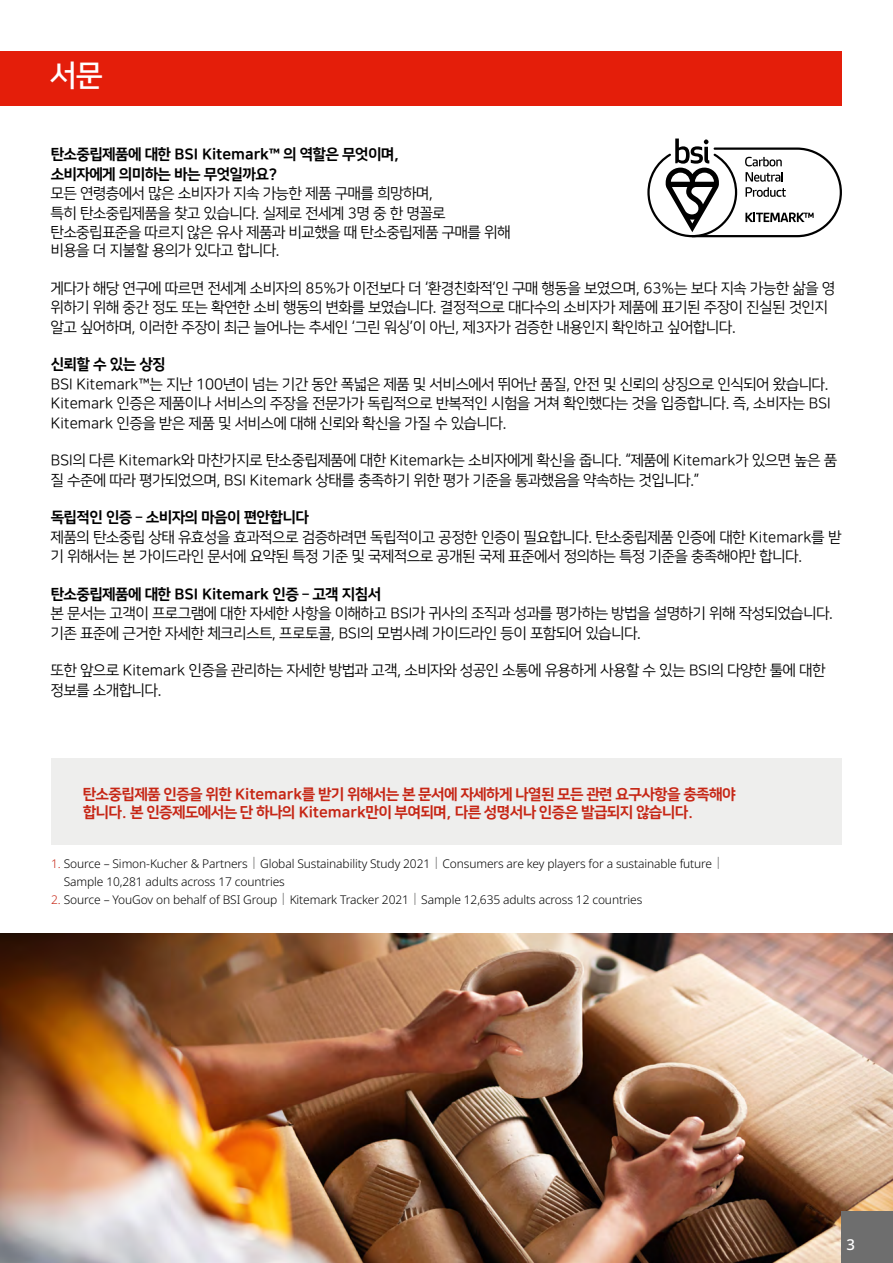
<style>
.page{position:relative;width:893px;height:1263px;background:#fff}
.page>*{position:absolute;margin:0;border:0;box-sizing:border-box;transform-origin:0 0}
.H1_Header_title{font:30px "Nanum Square ac B";color:#fff}
.Body_Copy{font:15px/19.5px "Nanum Square ac R";color:#000}
.Pullout_Copy{font:15px/18px "Nanum Square ac EB";color:#c62615}
._05a__main_body_copy{font:500 15px "Noto Sans";color:#fff}
._05a__main_body_copy-2{font:300 12px/18px "Noto Sans";letter-spacing:-.01em;color:#000}
.s1{font-family:"Nanum Square ac EB"}
.s2{color:#c62615}
.s3{color:#565655}
</style>
<div class="page">
<img style="left:0;top:933px;width:893px;height:330px">
<div style="left:0;top:51px;width:842px;height:54px;background:#e41e0a"></div>
<div style="left:842px;top:1212px;width:51px;height:51px;background:#6e6e6e"></div>
<div style="left:51px;top:758px;width:791px;height:86px;background:#eeeeed"></div>
<svg style="left:647px;top:139px;width:195px;height:98px"></svg>
<p class="H1_Header_title" style="left:51px;top:60px;width:53px">서문</p>
<p class="Body_Copy" style="left:51px;top:145px;width:461px"><span class="s1">탄소중립제품에 대한 BSI Kitemark™ 의 역할은 무엇이며,<br>소비자에게 의미하는 바는 무엇일까요?<br></span>모든 연령층에서 많은 소비자가 지속 가능한 제품 구매를 희망하며,<br>특히 탄소중립제품을 찾고 있습니다. 실제로 전세계 3명 중 한 명꼴로 탄소중립표준을 따르지 않은 유사 제품과 비교했을 때 탄소중립제품 구매를 위해</p>
<p class="Body_Copy" style="left:51px;top:241px;width:230px">비용을 더 지불할 용의가 있다고 합니다.</p>
<p class="Body_Copy" style="left:51px;top:278px;width:786px">게다가 해당 연구에 따르면 전세계 소비자의 85%가 이전보다 더 ‘환경친화적’인 구매 행동을 보였으며, 63%는 보다 지속 가능한 삶을 영 위하기 위해 중간 정도 또는 확연한 소비 행동의 변화를 보였습니다. 결정적으로 대다수의 소비자가 제품에 표기된 주장이 진실된 것인지 알고 싶어하며, 이러한 주장이 최근 늘어나는 추세인 ‘그린 워싱’이 아닌, 제3자가 검증한 내용인지 확인하고 싶어합니다.</p>
<p class="Body_Copy" style="left:51px;top:355px;width:781px"><span class="s1">신뢰할 수 있는 상징<br></span>BSI Kitemark™는 지난 100년이 넘는 기간 동안 폭넓은 제품 및 서비스에서 뛰어난 품질, 안전 및 신뢰의 상징으로 인식되어 왔습니다.<br>Kitemark 인증은 제품이나 서비스의 주장을 전문가가 독립적으로 반복적인 시험을 거쳐 확인했다는 것을 입증합니다. 즉, 소비자는 BSI Kitemark 인증을 받은 제품 및 서비스에 대해 신뢰와 확신을 가질 수 있습니다.</p>
<p class="Body_Copy" style="left:51px;top:451px;width:788px">BSI의 다른 Kitemark와 마찬가지로 탄소중립제품에 대한 Kitemark는 소비자에게 확신을 줍니다. “제품에 Kitemark가 있으면 높은 품 질 수준에 따라 평가되었으며, BSI Kitemark 상태를 충족하기 위한 평가 기준을 통과했음을 약속하는 것입니다.”</p>
<p class="Body_Copy" style="left:51px;top:508px;width:792px"><span class="s1">독립적인 인증 – 소비자의 마음이 편안합니다<br></span>제품의 탄소중립 상태 유효성을 효과적으로 검증하려면 독립적이고 공정한 인증이 필요합니다. 탄소중립제품 인증에 대한 Kitemark를 받 기 위해서는 본 가이드라인 문서에 요약된 특정 기준 및 국제적으로 공개된 국제 표준에서 정의하는 특정 기준을 충족해야만 합니다.</p>
<p class="Body_Copy" style="left:51px;top:584px;width:784px"><span class="s1">탄소중립제품에 대한 BSI Kitemark 인증 – 고객 지침서<br></span>본 문서는 고객이 프로그램에 대한 자세한 사항을 이해하고 BSI가 귀사의 조직과 성과를 평가하는 방법을 설명하기 위해 작성되었습니다. 기존 표준에 근거한 자세한 체크리스트, 프로토콜, BSI의 모범사례 가이드라인 등이 포함되어 있습니다.</p>
<p class="Body_Copy" style="left:51px;top:661px;width:776px">또한 앞으로 Kitemark 인증을 관리하는 자세한 방법과 고객, 소비자와 성공인 소통에 유용하게 사용할 수 있는 BSI의 다양한 툴에 대한 정보를 소개합니다.</p>
<p class="Pullout_Copy" style="left:83px;top:785px;width:654px">탄소중립제품 인증을 위한 Kitemark를 받기 위해서는 본 문서에 자세하게 나열된 모든 관련 요구사항을 충족해야 합니다. 본 인증제도에서는 단 하나의 Kitemark만이 부여되며, 다른 성명서나 인증은 발급되지 않습니다.</p>
<p class="_05a__main_body_copy-2" style="left:64px;top:854px;width:659px;text-indent:-13px"><span class="s2">1.</span> Source – Simon-Kucher &amp; Partners <span class="s3">|</span> Global Sustainability Study 2021 <span class="s3">|</span> Consumers are key players for a sustainable future <span class="s3">|<br></span>Sample 10,281 adults across 17 countries</p>
<p class="_05a__main_body_copy-2" style="left:51px;top:890px;width:593px"><span class="s2">2.</span> Source – YouGov on behalf of BSI Group <span class="s3">|</span> Kitemark Tracker 2021 <span class="s3">|</span> Sample 12,635 adults across 12 countries</p>
<p class="_05a__main_body_copy" style="left:846px;top:1236px;width:10px">3</p>
</div>
